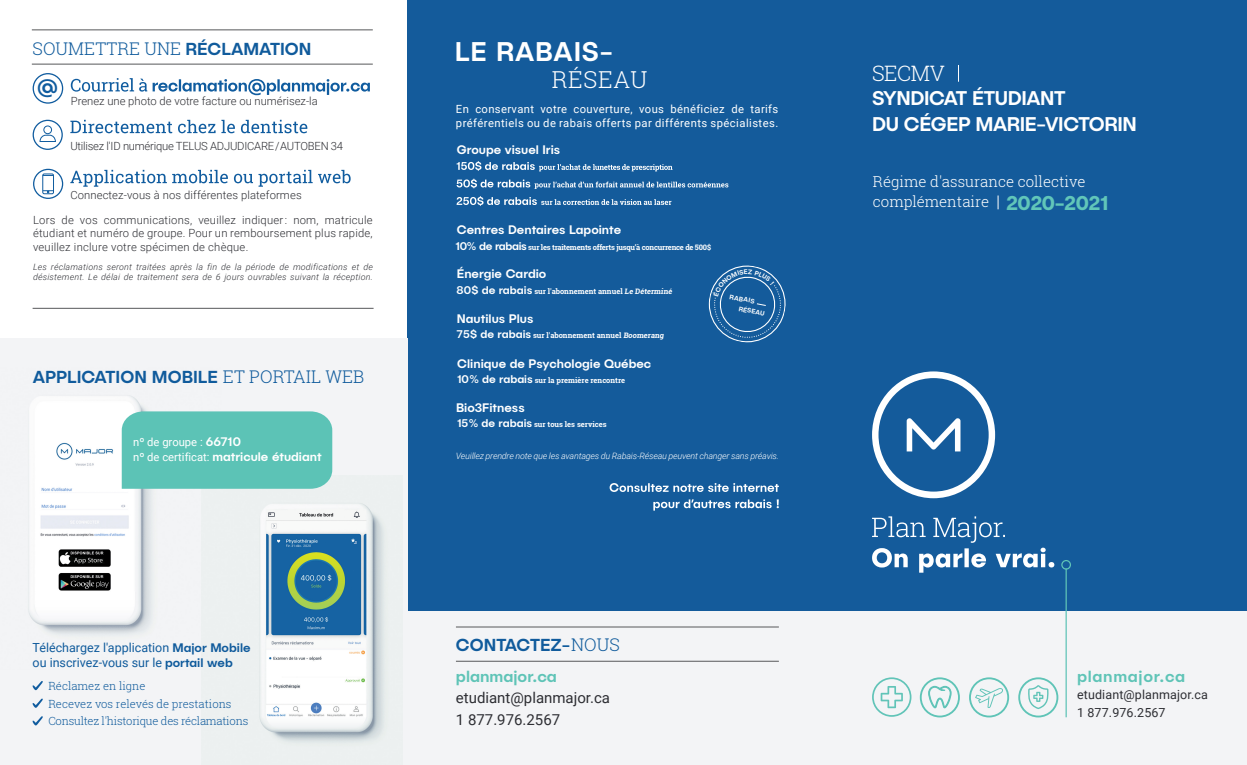
<style>
.page{position:relative;width:1247px;height:765px;background:#fff}
.page>*{position:absolute;margin:0;border:0;box-sizing:border-box;transform-origin:0 0}
.t1{font:500 27.25px "Publica Sans";letter-spacing:.03em;color:#fff}
.t2{font:300 23.38px "Roboto Slab";letter-spacing:.03em;color:#fff}
.t3{font:300 21.25px "Roboto Slab";letter-spacing:-.02em;color:#fff}
.t4{font:500 20px "Publica Sans";letter-spacing:-.02em;color:#fff}
.t5{font:700 20px "Publica Sans";letter-spacing:-.02em;color:#61c6b9}
.t6{font:500 19.5px "Publica Sans";color:#105c9f}
.t7{font:500 17.5px "Publica Sans";color:#105b9c}
.t8{font:300 17.5px "Roboto Slab";color:#105b9c}
.t9{font:500 16.25px "Publica Sans";color:#5fc4b7}
.t10{font:500 16.25px "Publica Sans";letter-spacing:.04em;color:#5fc4b7}
.t11{font:300 15px/20px "Roboto Slab";color:#fff}
.t12{font:15px "Roboto";color:#2d2e33}
.t13{font:500 12.5px "Publica Sans";color:#fff}
.t14{font:12.5px/15px "Roboto";color:#105b9c}
.t15{font:12.5px "Roboto";letter-spacing:.01em;color:#2d2e33}
.t16{font:300 11.25px/13.8px "Roboto";color:#2d2e33;text-align:justify}
.t17{font:11.25px/13.8px "Roboto";letter-spacing:.03em;color:#fff}
.t18{font:300 11.25px "Roboto Slab";letter-spacing:-.005em;color:#105b9c}
.t19{font:300 11.25px "Roboto";letter-spacing:-.02em;color:#2d2e33}
.t20{font:11.25px "Roboto";color:#fff}
.t21{font:italic 300 8.75px/10.5px "Roboto";letter-spacing:.025em;color:#2d2e33}
.t22{font:italic 300 8.75px "Roboto";letter-spacing:-.015em;color:#fff}
.Style_de_paragraphe{font:700 7.5px "Roboto Slab";color:#fff}
.Style_de_paragraphe-2{font:700 7.5px "Roboto Slab";letter-spacing:-.03em;color:#fff}
.t23{font:500 6.62px "Publica Sans";color:#fff}
.s1{font-family:"Publica Sans";font-weight:500}
.s2{font-family:"Roboto Slab";font-weight:300}
.s3{font-family:"Publica Sans";font-weight:500;font-size:12.5px}
.s4{font-family:"Roboto";font-weight:400;font-size:11.25px}
.s5{font-family:"Publica Sans";font-weight:500;font-size:11.25px}
</style>
<div class="page">
<div style="left:407px;top:590px;width:840px;height:175px;background:#f3f4f6"></div>
<div style="left:407px;top:0;width:426px;height:610px;background:#145b9b"></div>
<div style="left:0;top:339px;width:407px;height:426px;background:#f3f4f6"></div>
<img style="left:28px;top:396px;width:124px;height:239px">
<div style="left:829px;top:0;width:418px;height:610px;background:#145b9b"></div>
<svg style="left:33px;top:681px;width:10px;height:9px"></svg>
<svg style="left:33px;top:698px;width:10px;height:10px"></svg>
<svg style="left:33px;top:716px;width:10px;height:10px"></svg>
<svg style="left:457px;top:161px;width:216px;height:10px"></svg>
<svg style="left:457px;top:179px;width:271px;height:10px"></svg>
<svg style="left:457px;top:196px;width:214px;height:10px"></svg>
<svg style="left:71px;top:78px;width:299px;height:17px"></svg>
<svg style="left:70px;top:120px;width:237px;height:13px"></svg>
<svg style="left:70px;top:170px;width:281px;height:17px"></svg>
<div style="left:33px;top:73px;width:30px;height:31px;border:1px solid #105c9f;border-radius:50%"></div>
<div style="left:33px;top:169px;width:30px;height:30px;border:1px solid #105c9f;border-radius:50%"></div>
<div style="left:42px;top:173px;width:12px;height:21px;border:1px solid #105c9f"></div>
<svg style="left:43px;top:191px;width:11px;height:2px"></svg>
<div style="left:33px;top:120px;width:30px;height:30px;border:1px solid #105c9f;border-radius:50%"></div>
<svg style="left:39px;top:125px;width:17px;height:17px"></svg>
<svg style="left:610px;top:483px;width:169px;height:9px"></svg>
<svg style="left:653px;top:499px;width:126px;height:12px"></svg>
<svg style="left:998px;top:196px;width:1px;height:13px"></svg>
<hr style="left:33px;top:308px;width:341px;height:1px;background:#57585a">
<hr style="left:32px;top:64px;width:341px;height:1px;background:#57585a">
<hr style="left:32px;top:30px;width:341px;height:1px;background:#57585a">
<svg style="left:872px;top:516px;width:182px;height:57px"></svg>
<svg style="left:872px;top:371px;width:123px;height:127px"></svg>
<hr style="left:1066px;top:568px;width:1px;height:149px;background:#5fc4b7">
<div style="left:1061px;top:560px;width:10px;height:10px;border:1px solid #5fc4b7;border-radius:50%"></div>
<svg style="left:958px;top:65px;width:1px;height:17px"></svg>
<hr style="left:456px;top:661px;width:323px;height:1px;background:#57585a">
<hr style="left:456px;top:627px;width:323px;height:1px;background:#57585a">
<svg style="left:872px;top:677px;width:39px;height:40px"></svg>
<svg style="left:928px;top:686px;width:24px;height:22px"></svg>
<div style="left:920px;top:677px;width:40px;height:40px;border:2px solid #5fc4b7;border-radius:50%"></div>
<svg style="left:975px;top:688px;width:28px;height:20px"></svg>
<div style="left:969px;top:677px;width:40px;height:40px;border:2px solid #5fc4b7;border-radius:50%"></div>
<svg style="left:1028px;top:685px;width:21px;height:24px"></svg>
<div style="left:1018px;top:677px;width:40px;height:40px;border:2px solid #5fc4b7;border-radius:50%"></div>
<img style="left:259px;top:503px;width:128px;height:242px">
<div style="left:122px;top:411px;width:210px;height:78px;background:#5cc3b6"></div>
<svg style="left:708px;top:265px;width:78px;height:78px"></svg>
<p class="t8" style="left:33px;top:36px;width:280px">SOUMETTRE UNE <span class="s1">RÉCLAMATION</span></p>
<h3 class="t6" style="left:37px;top:74px;width:22px">@</h3>
<p class="t16" style="left:71px;top:94px;width:249px">Prenez une photo de votre facture ou numérisez-la</p>
<p class="t19" style="left:70px;top:138px;width:274px">Utilisez l'ID numérique TELUS ADJUDICARE / AUTOBEN 34</p>
<p class="t16" style="left:70px;top:188px;width:233px">Connectez-vous à nos différentes plateformes</p>
<p class="t16" style="left:33px;top:212px;width:341px">Lors de vos communications, veuillez indiquer : nom, matricule étudiant et numéro de groupe. Pour un remboursement plus rapide, veuillez inclure votre spécimen de chèque.</p>
<p class="t21" style="left:33px;top:261px;width:342px">Les réclamations seront traitées après la fin de la période de modifications et de désistement. Le délai de traitement sera de 6 jours ouvrables suivant la réception.</p>
<p class="t7" style="left:33px;top:366px;width:333px">APPLICATION MOBILE <span class="s2">ET PORTAIL WEB</span></p>
<p class="t20" style="left:133px;top:434px;width:109px">nº de groupe : <span class="s3">66710</span></p>
<p class="t13" style="left:133px;top:448px;width:190px"><span class="s4">nº de certificat:</span> matricule étudiant</p>
<p class="t14" style="left:33px;top:640px;width:220px">Téléchargez l'application <span class="s1">Major Mobile </span>ou inscrivez-vous sur le <span class="s1">portail web</span></p>
<p class="t18" style="left:48px;top:678px;width:99px">Réclamez en ligne</p>
<p class="t18" style="left:48px;top:696px;width:185px">Recevez vos relevés de prestations</p>
<p class="t18" style="left:48px;top:713px;width:201px">Consultez l'historique des réclamations</p>
<p class="t1" style="left:455px;top:34px;width:160px">LE RABAIS-</p>
<p class="t2" style="left:552px;top:64px;width:97px">RÉSEAU</p>
<p class="t17" style="left:456px;top:102px;width:324px">En conservant votre couverture, vous bénéficiez de tarifs préférentiels ou de rabais offerts par différents spécialistes.</p>
<p class="t13" style="left:457px;top:142px;width:105px">Groupe visuel Iris</p>
<p class="t13" style="left:457px;top:222px;width:166px">Centres Dentaires Lapointe</p>
<p class="t13" style="left:457px;top:266px;width:91px">Énergie Cardio</p>
<p class="t13" style="left:457px;top:310px;width:78px">Nautilus Plus</p>
<p class="Style_de_paragraphe-2" style="left:456px;top:242px;width:257px"><span class="s5">10% de rabais</span> sur les traitements offerts jusqu’à concurrence de 500 $</p>
<p class="Style_de_paragraphe" style="left:457px;top:286px;width:218px"><span class="s5">80$ de rabais</span> sur l'abonnement annuel Le Déterminé</p>
<p class="Style_de_paragraphe" style="left:457px;top:331px;width:210px"><span class="s5">75$ de rabais</span> sur l'abonnement annuel Boomerang</p>
<p class="t13" style="left:457px;top:355px;width:195px">Clinique de Psychologie Québec</p>
<p class="Style_de_paragraphe" style="left:457px;top:376px;width:170px"><span class="s5">10% de rabais</span> sur la première rencontre</p>
<p class="t13" style="left:456px;top:399px;width:70px">Bio3Fitness</p>
<p class="Style_de_paragraphe" style="left:457px;top:420px;width:151px"><span class="s5">15% de rabais</span> sur tous les services</p>
<p class="t23" style="left:730px;top:292px;width:27px;rotate:11deg">RABAIS</p>
<p class="t23" style="left:740px;top:304px;width:28px;rotate:11deg">RÉSEAU</p>
<p class="t22" style="left:456px;top:450px;width:325px">Veuillez prendre note que les avantages du Rabais-Réseau peuvent changer sans préavis.</p>
<p class="t7" style="left:456px;top:634px;width:165px">CONTACTEZ-<span class="s2">NOUS</span></p>
<p class="t9" style="left:456px;top:666px;width:103px">planmajor.ca</p>
<p class="t12" style="left:456px;top:687px;width:156px">etudiant@planmajor.ca</p>
<p class="t12" style="left:456px;top:710px;width:106px">1 877.976.2567</p>
<p class="t3" style="left:872px;top:59px;width:74px">SECMV</p>
<p class="t4" style="left:872px;top:85px;width:195px">SYNDICAT ÉTUDIANT</p>
<p class="t4" style="left:872px;top:111px;width:266px">DU CÉGEP MARIE-VICTORIN</p>
<p class="t11" style="left:873px;top:172px;width:214px">Régime d'assurance collective complémentaire</p>
<p class="t5" style="left:1006px;top:189px;width:104px">2020-2021</p>
<p class="t10" style="left:1077px;top:666px;width:110px">planmajor.ca</p>
<p class="t15" style="left:1077px;top:686px;width:132px">etudiant@planmajor.ca</p>
<p class="t15" style="left:1077px;top:704px;width:90px">1 877.976.2567</p>
</div>
